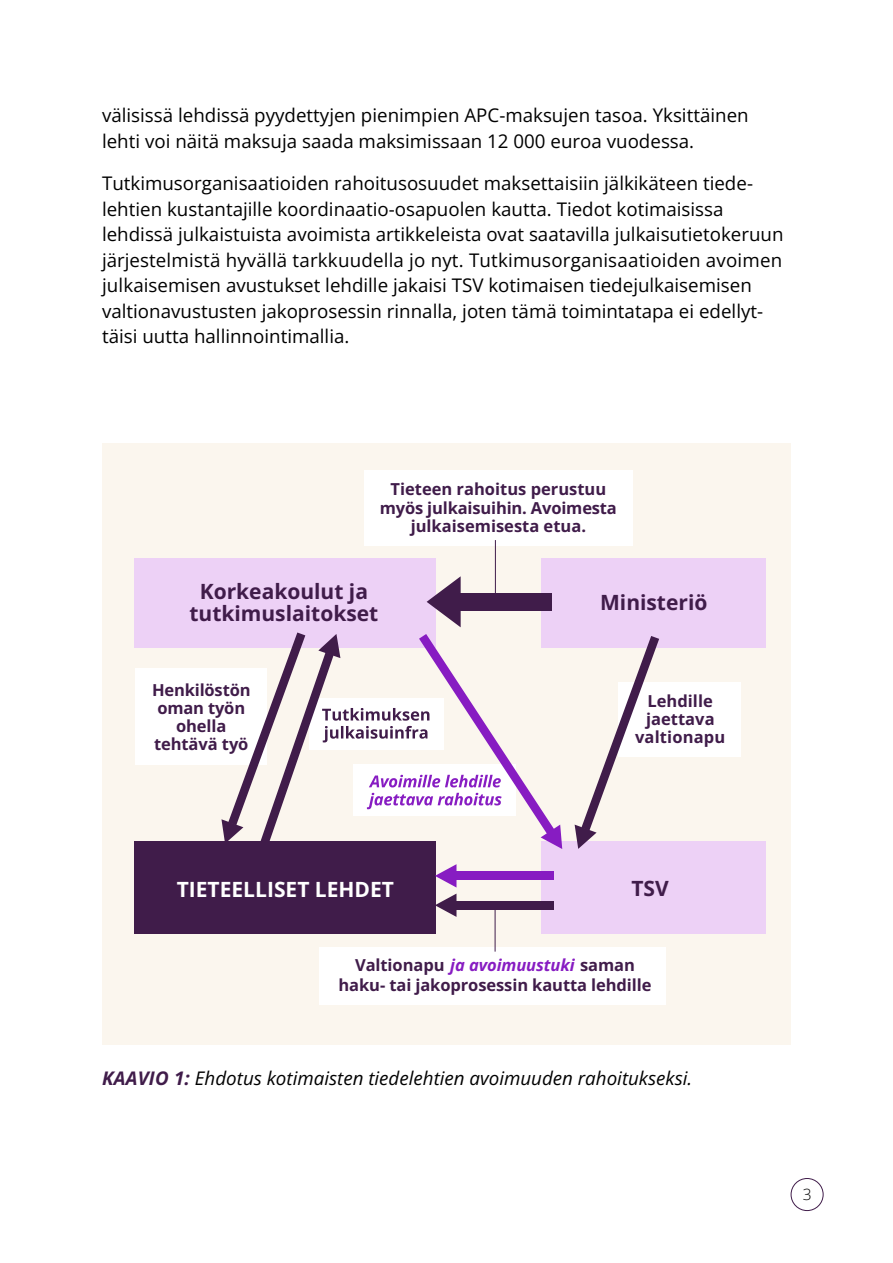
<style>
.page{position:relative;width:893px;height:1263px;background:#fff}
.page>*{position:absolute;margin:0;border:0;box-sizing:border-box;transform-origin:0 0}
.t1{font:700 21px/22.5px "Open Sans";color:#401c4a;text-align:center}
.t2{font:700 21px "Open Sans";color:#fff}
.Leipis{font:18.75px/25.5px "Open Sans";color:#000}
.Leipis-2{font:italic 18.75px "Open Sans";color:#000}
.t3{font:700 16.5px/18px "Open Sans";letter-spacing:-.005em;color:#401c4a;text-align:center}
.t4{font:300 15.45px "Open Sans";color:#000}
.s1{font-style:italic;color:#871cc2}
.s2{font-weight:700;color:#401c4a}
</style>
<div class="page">
<div style="left:791px;top:1178px;width:32px;height:33px;border:1px solid #401c4a;border-radius:50%"></div>
<img style="left:102px;top:446px;width:689px;height:597px">
<p class="Leipis" style="left:102px;top:102px;width:648px">välisissä lehdissä pyydettyjen pienimpien APC-maksujen tasoa. Yksittäinen lehti voi näitä maksuja saada maksimissaan 12 000 euroa vuodessa.</p>
<p class="Leipis" style="left:102px;top:170px;width:683px">Tutkimusorganisaatioiden rahoitusosuudet maksettaisiin jälkikäteen tiede&shy;lehtien kustantajille koordinaatio-osapuolen kautta. Tiedot kotimaisissa lehdissä julkaistuista avoimista artikkeleista ovat saatavilla julkaisutietokeruun järjestelmistä hyvällä tarkkuudella jo nyt. Tutkimusorganisaatioiden avoimen julkaisemisen avustukset lehdille jakaisi TSV kotimaisen tiedejulkaisemisen valtionavustusten jakoprosessin rinnalla, joten tämä toimintatapa ei edellyt&shy;täisi uutta hallinnointimallia.</p>
<p class="t3" style="left:380px;top:479px;width:239px;line-height:18.8px">Tieteen rahoitus perustuu myös julkaisuihin. Avoimesta julkaisemisesta etua.</p>
<p class="t1" style="left:189px;top:579px;width:190px">Korkeakoulut ja tutkimuslaitokset</p>
<p class="t3" style="left:152px;top:680px;width:100px">Henkilöstön oman työn ohella tehtävä työ</p>
<p class="t1" style="left:600px;top:591px;width:109px">Ministeriö</p>
<p class="t3" style="left:635px;top:691px;width:92px">Lehdille jaettava valtionapu</p>
<p class="t2" style="left:177px;top:875px;width:219px">TIETEELLISET LEHDET</p>
<p class="t1" style="left:631px;top:876px;width:39px">TSV</p>
<p class="t3" style="left:338px;top:955px;width:315px;line-height:19.5px">Valtionapu <span class="s1">ja avoimuustuki</span> saman haku- tai jakoprosessin kautta lehdille</p>
<p class="Leipis-2" style="left:102px;top:1065px;width:592px"><span class="s2">KAAVIO 1:</span> Ehdotus kotimaisten tiedelehtien avoimuuden rahoitukseksi.</p>
<p class="t4" style="left:803px;top:1183px;width:10px">3</p>
</div>
